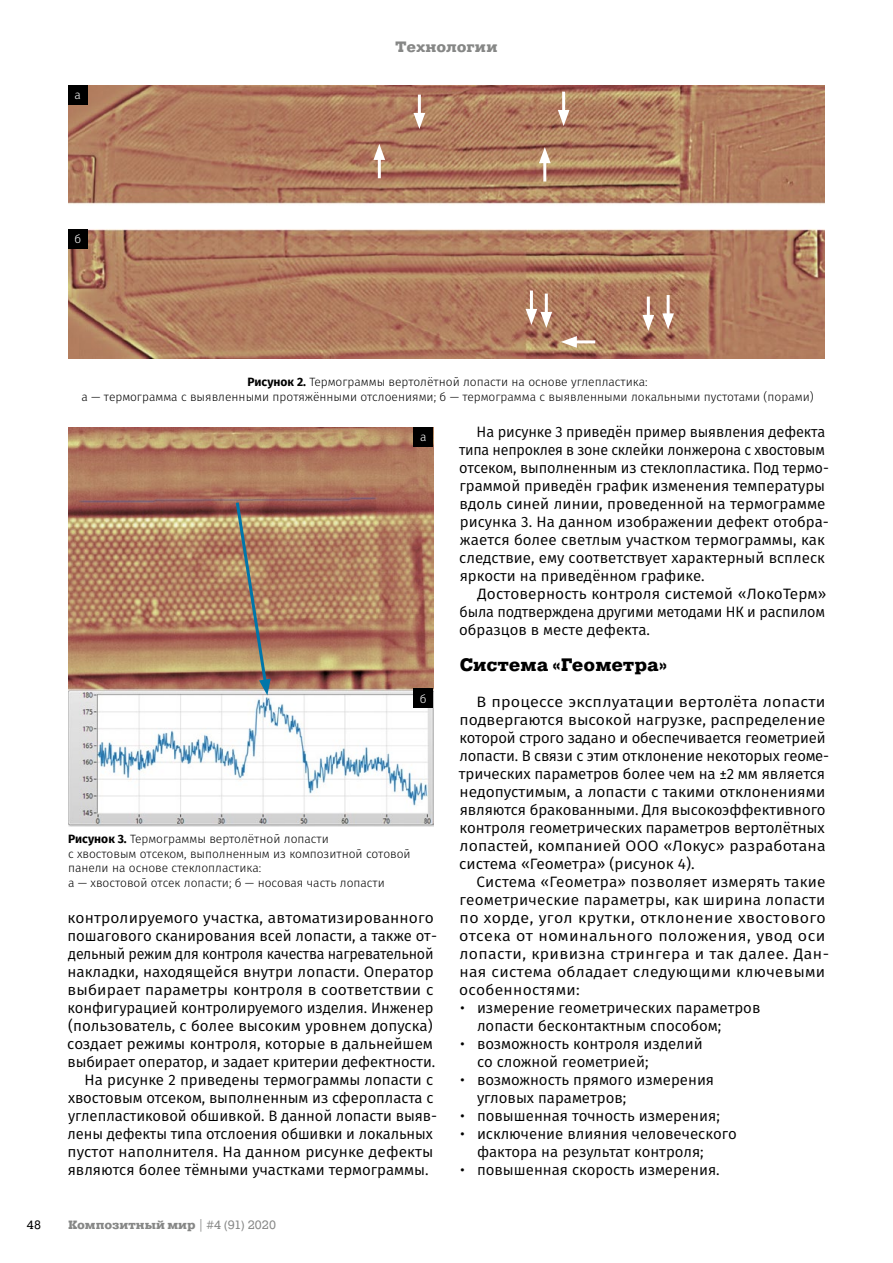
<style>
.page{position:relative;width:893px;height:1263px;background:#fff}
.page>*{position:absolute;margin:0;border:0;box-sizing:border-box;transform-origin:0 0}
.t1{font:800 18px "Pragmatica Slab";letter-spacing:-.005em;color:#000}
.t2{font:15px/18px "Fira Sans";color:#000}
.t3{font:15px/18px "Fira Sans";color:#000;scale:1.08 1}
.t4{font:15px/18px "Fira Sans";letter-spacing:.02em;color:#000}
.t5{font:15px "Fira Sans";color:#000;scale:1.04 1}
.t6{font:15px "Fira Sans";color:#000;scale:.95 1}
.t7{font:800 15px "Pragmatica Slab";letter-spacing:.015em;color:#868786}
.t8{font:300 12px/14.4px "Fira Sans";color:#000;text-align:center}
.t9{font:800 12px "Pragmatica Slab";letter-spacing:.01em;color:#868786}
.t10{font:300 12px "Fira Sans";color:#fff}
.t11{font:12px "Pragmatica Slab";color:#000}
.s1{font-weight:700}
.s2{font-weight:400}
</style>
<div class="page">
<img style="left:68px;top:86px;width:757px;height:272px">
<div style="left:68px;top:86px;width:20px;height:19px;background:#000"></div>
<div style="left:68px;top:229px;width:20px;height:19px;background:#000"></div>
<hr style="left:378px;top:154px;width:3px;height:24px;background:#fff">
<svg style="left:373px;top:144px;width:12px;height:16px"></svg>
<hr style="left:543px;top:157px;width:3px;height:25px;background:#fff">
<svg style="left:539px;top:147px;width:12px;height:16px"></svg>
<hr style="left:418px;top:95px;width:3px;height:24px;background:#fff">
<svg style="left:413px;top:113px;width:12px;height:16px"></svg>
<hr style="left:562px;top:92px;width:3px;height:24px;background:#fff">
<svg style="left:558px;top:110px;width:11px;height:16px"></svg>
<hr style="left:530px;top:291px;width:3px;height:24px;background:#fff">
<hr style="left:545px;top:294px;width:3px;height:24px;background:#fff">
<svg style="left:526px;top:309px;width:26px;height:19px"></svg>
<hr style="left:571px;top:340px;width:24px;height:3px;background:#fff">
<svg style="left:561px;top:336px;width:16px;height:12px"></svg>
<hr style="left:667px;top:295px;width:3px;height:24px;background:#fff">
<svg style="left:662px;top:313px;width:12px;height:16px"></svg>
<hr style="left:647px;top:297px;width:3px;height:24px;background:#fff">
<svg style="left:642px;top:315px;width:12px;height:16px"></svg>
<img style="left:68px;top:427px;width:365px;height:399px">
<svg style="left:234px;top:499px;width:37px;height:196px;background:#a18069"></svg>
<div style="left:413px;top:427px;width:20px;height:20px;background:#000"></div>
<div style="left:413px;top:689px;width:20px;height:19px;background:#000"></div>
<p class="t10" style="left:75px;top:87px;width:8px">a</p>
<p class="t10" style="left:74px;top:230px;width:8px">б</p>
<p class="t7" style="left:395px;top:38px;width:103px">Технологии</p>
<p class="t8" style="left:81px;top:375px;width:734px"><span class="s1">Рисунок 2.</span> Термограммы вертолётной лопасти на основе углепластика:<br>а — термограмма с выявленными протяжёнными отслоениями; б — термограмма с выявленными локальными пустотами (порами)</p>
<p class="t10" style="left:420px;top:429px;width:8px">a</p>
<p class="t10" style="left:420px;top:690px;width:8px">б</p>
<p class="t8" style="left:68px;top:832px;width:344px;text-align:left"><span class="s1">Рисунок 3.</span> Термограммы вертолётной лопасти<br>с хвостовым отсеком, выполненным из композитной сотовой панели на основе стеклопластика:<br>а — хвостовой отсек лопасти; б — носовая часть лопасти</p>
<p class="t5" style="left:68px;top:906px;width:354px">контролируемого участка, автоматизированного</p>
<p class="t2" style="left:68px;top:926px;width:371px">пошагового сканирования всей лопасти, а также от-</p>
<p class="t6" style="left:68px;top:942px;width:386px">дельный режим для контроля качества нагревательной</p>
<p class="t2" style="left:68px;top:962px;width:368px">накладки, находящейся внутри лопасти. Оператор</p>
<p class="t5" style="left:68px;top:978px;width:353px">выбирает параметры контроля в соответствии с</p>
<p class="t2" style="left:68px;top:998px;width:367px">конфигурацией контролируемого изделия. Инженер</p>
<p class="t2" style="left:68px;top:1016px;width:366px">(пользователь, с более высоким уровнем допуска)</p>
<p class="t2" style="left:67px;top:1034px;width:367px">создает режимы контроля, которые в дальнейшем</p>
<p class="t2" style="left:68px;top:1052px;width:369px">выбирает оператор, и задает критерии дефектности.</p>
<p class="t2" style="left:85px;top:1070px;width:350px">На рисунке 2 приведены термограммы лопасти с</p>
<p class="t2" style="left:68px;top:1088px;width:367px">хвостовым отсеком, выполненным из сферопласта с</p>
<p class="t2" style="left:68px;top:1106px;width:370px">углепластиковой обшивкой. В данной лопасти выяв-</p>
<p class="t2" style="left:68px;top:1124px;width:367px">лены дефекты типа отслоения обшивки и локальных</p>
<p class="t2" style="left:68px;top:1142px;width:367px">пустот наполнителя. На данном рисунке дефекты</p>
<p class="t2" style="left:68px;top:1160px;width:362px">являются более тёмными участками термограммы.</p>
<p class="t11" style="left:27px;top:1217px;width:16px">48</p>
<p class="t9" style="left:68px;top:1217px;width:210px">Композитный мир <span class="s2">| #4 (91) 2020</span></p>
<p class="t2" style="left:459px;top:422px;width:371px;text-indent:18px">На рисунке 3 приведён пример выявления дефекта типа непроклея в зоне склейки лонжерона с хвостовым отсеком, выполненным из стеклопластика. Под термо&shy;граммой приведён график изменения температуры вдоль синей линии, проведенной на термограмме рисунка 3. На данном изображении дефект отобра&shy;жается более светлым участком термограммы, как следствие, ему соответствует характерный всплеск яркости на приведённом графике.</p>
<p class="t2" style="left:459px;top:584px;width:369px;text-align:justify;text-indent:18px">Достоверность контроля системой «ЛокоТерм» была подтверждена другими методами НК и распилом образцов в месте дефекта.</p>
<p class="t1" style="left:460px;top:654px;width:209px">Система «Геометра»</p>
<p class="t3" style="left:459px;top:692px;width:344px;text-indent:18px">В процессе эксплуатации вертолёта лопасти подвергаются высокой нагрузке, распределение которой строго задано и обеспечивается геометрией лопасти. В связи с этим отклонение некоторых геоме&shy;трических параметров более чем на ±2 мм является недопустимым, а лопасти с такими отклонениями являются бракованными. Для высокоэффективного контроля геометрических параметров вертолётных лопастей, компанией ООО «Локус» разработана система «Геометра» (рисунок 4).</p>
<p class="t4" style="left:459px;top:872px;width:371px;text-indent:17px">Система «Геометра» позволяет измерять такие геометрические параметры, как ширина лопасти по хорде, угол крутки, отклонение хвостового отсека от номинального положения, увод оси лопасти, кривизна стрингера и так далее. Дан&shy;ная система обладает следующими ключевыми особенностями:</p>
<p class="t2" style="left:477px;top:998px;width:285px;text-indent:-17px">• измерение геометрических параметров лопасти бесконтактным способом;</p>
<p class="t2" style="left:477px;top:1034px;width:227px;text-indent:-17px">• возможность контроля изделий со сложной геометрией;</p>
<p class="t2" style="left:477px;top:1070px;width:239px;text-indent:-17px">• возможность прямого измерения угловых параметров;</p>
<p class="t2" style="left:460px;top:1106px;width:261px">• повышенная точность измерения;</p>
<p class="t2" style="left:477px;top:1124px;width:261px;text-indent:-17px">• исключение влияния человеческого фактора на результат контроля;</p>
<p class="t2" style="left:460px;top:1160px;width:261px">• повышенная скорость измерения.</p>
</div>
